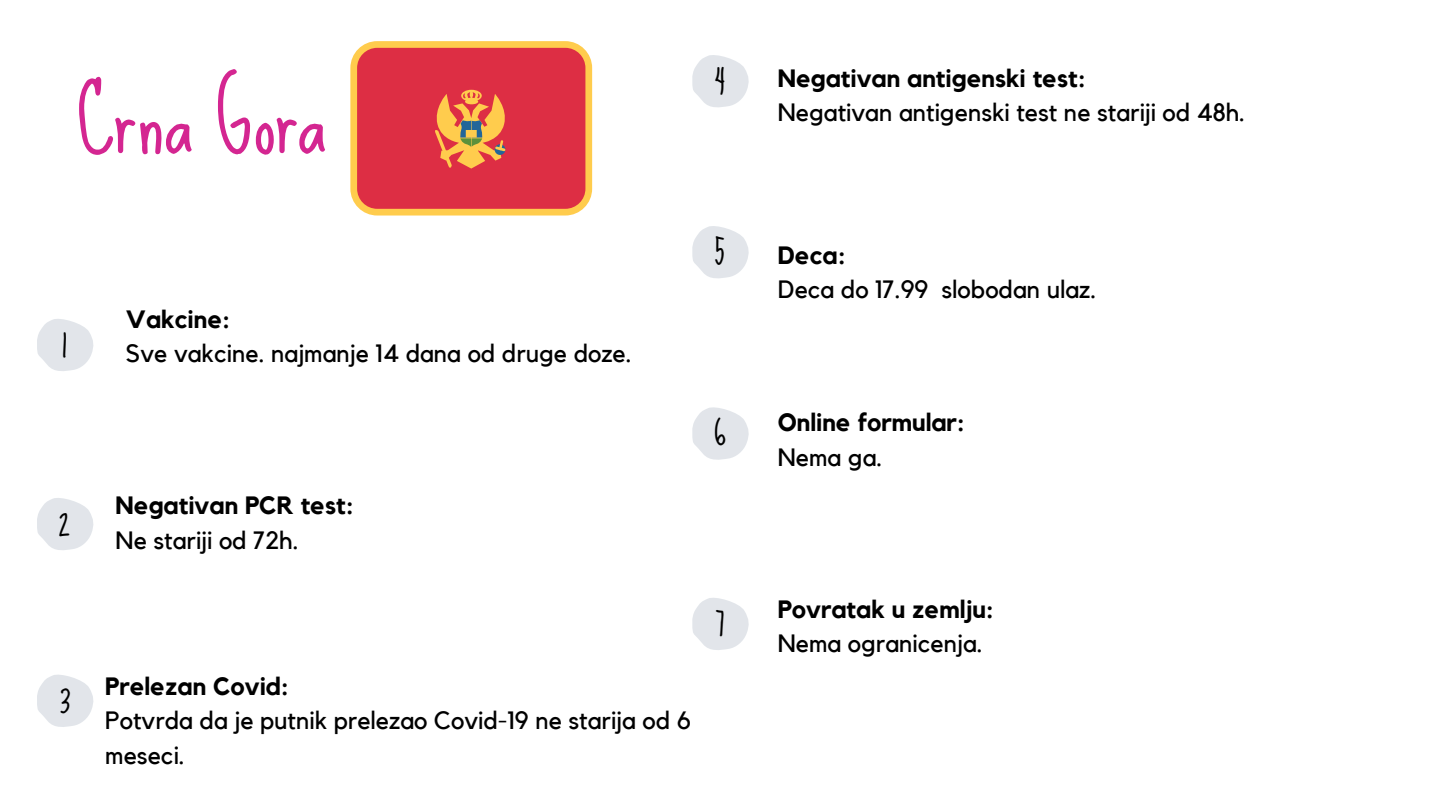
<style>
.page{position:relative;width:1440px;height:810px;background:#fff}
.page>*{position:absolute;margin:0;border:0;box-sizing:border-box;transform-origin:0 0}
.t1{font:90px "Sue Ellen Francisco";color:#d42691}
.t2{font:35px "Sue Ellen Francisco";color:#000}
.t3{font:25px/34.5px "Kollektif";color:#000}
.t4{font:700 25px "Kollektif";color:#000}
</style>
<div class="page">
<svg style="left:37px;top:319px;width:57px;height:52px"></svg>
<svg style="left:37px;top:498px;width:57px;height:52px"></svg>
<svg style="left:692px;top:55px;width:57px;height:53px"></svg>
<svg style="left:692px;top:226px;width:57px;height:52px"></svg>
<svg style="left:692px;top:407px;width:57px;height:53px"></svg>
<svg style="left:692px;top:598px;width:57px;height:52px"></svg>
<div style="left:350px;top:41px;width:242px;height:175px;background:#ffcc4d;border-radius:27px"></div>
<div style="left:357px;top:48px;width:228px;height:161px;background:#dd2e44;border-radius:20px"></div>
<svg style="left:435px;top:90px;width:71px;height:79px"></svg>
<svg style="left:37px;top:674px;width:57px;height:53px"></svg>
<p class="t1" style="left:76px;top:69px;width:252px">Crna Gora</p>
<p class="t2" style="left:715px;top:60px;width:12px">4</p>
<p class="t2" style="left:62px;top:324px;width:7px">1</p>
<p class="t2" style="left:59px;top:503px;width:14px">2</p>
<p class="t2" style="left:59px;top:680px;width:13px">3</p>
<p class="t4" style="left:126px;top:308px;width:106px">Vakcine:</p>
<p class="t3" style="left:126px;top:337px;width:507px">Sve vakcine. najmanje 14 dana od druge doze.</p>
<p class="t4" style="left:116px;top:494px;width:240px">Negativan PCR test:</p>
<p class="t3" style="left:116px;top:524px;width:185px">Ne stariji od 72h.</p>
<p class="t4" style="left:105px;top:674px;width:185px">Prelezan Covid:</p>
<p class="t3" style="left:105px;top:704px;width:587px">Potvrda da je putnik prelezao Covid-19 ne starija od 6 meseci.</p>
<p class="t2" style="left:714px;top:231px;width:13px">5</p>
<p class="t2" style="left:714px;top:413px;width:14px">6</p>
<p class="t2" style="left:715px;top:603px;width:11px">7</p>
<p class="t4" style="left:778px;top:67px;width:309px">Negativan antigenski test:</p>
<p class="t3" style="left:778px;top:96px;width:469px">Negativan antigenski test ne stariji od 48h.</p>
<p class="t4" style="left:778px;top:244px;width:69px">Deca:</p>
<p class="t3" style="left:778px;top:273px;width:320px">Deca do 17.99 slobodan ulaz.</p>
<p class="t4" style="left:778px;top:411px;width:189px">Online formular:</p>
<p class="t3" style="left:778px;top:441px;width:106px">Nema ga.</p>
<p class="t4" style="left:778px;top:597px;width:218px">Povratak u zemlju:</p>
<p class="t3" style="left:778px;top:627px;width:207px">Nema ogranicenja.</p>
</div>
